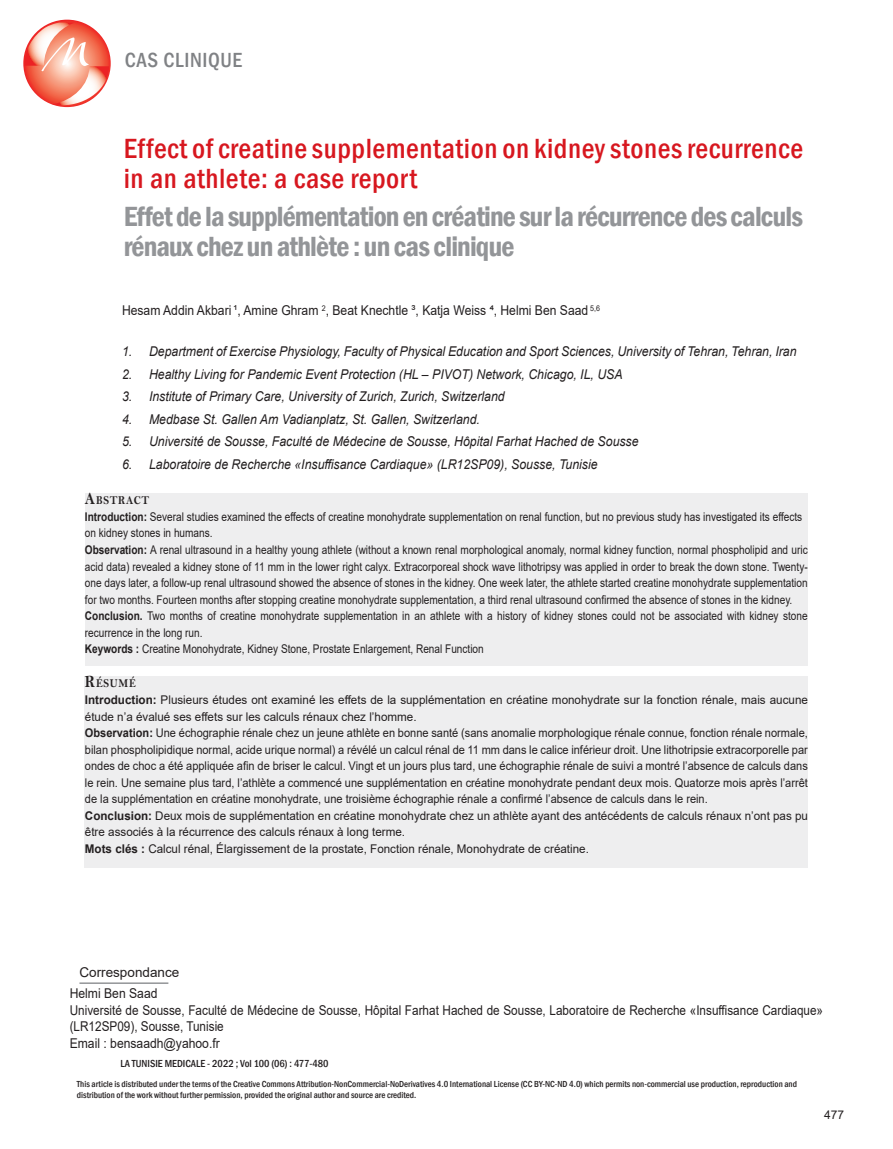
<style>
.page{position:relative;width:893px;height:1149px;background:#fff}
.page>*{position:absolute;margin:0;border:0;box-sizing:border-box;transform-origin:0 0}
.t1{font:600 condensed 28.5px/30px "Franklin Gothic";letter-spacing:-.03em;color:#939598}
.t2{font:500 condensed 28.5px/30px "Franklin Gothic";letter-spacing:.02em;color:#d7171f}
.t3{font:500 condensed 21px "Franklin Gothic";letter-spacing:.03em;color:#808285}
.t4{font:italic 13.5px "Arial";color:#231f20;scale:.91 1}
.t5{font:13.5px/16.5px "Arial";color:#231f20;scale:.87 1}
.t6{font:13.5px "Arial";color:#231f20;scale:.9 1}
.t7{font:13.5px "Arial";color:#231f20}
.t8{font:12px/16.5px "Arial";color:#231f20;text-align:justify;scale:.84 1}
.t9{font:12px/16.5px "Arial";color:#231f20;text-align:justify;scale:.92 1}
.t10{font:12px/16.5px "Arial";color:#231f20}
.t11{font:12px "Bell MT Bold";letter-spacing:.07em;color:#231f20;scale:.87 1}
.t12{font:500 condensed 10.5px "Franklin Gothic";color:#231f20}
.t13{font:500 condensed 9px "Franklin Gothic";color:#231f20}
.s1{font-size:17.1px}
.s2{font-weight:700}
</style>
<div class="page">
<hr style="left:79px;top:982px;width:89px;height:1px;background:#939598">
<svg style="left:23px;top:20px;width:88px;height:87px"></svg>
<svg style="left:24px;top:23px;width:85px;height:82px"></svg>
<div style="left:85px;top:493px;width:723px;height:172px;background:#eeeeef"></div>
<div style="left:85px;top:676px;width:723px;height:191px;background:#eeeeef"></div>
<p class="t3" style="left:125px;top:46px;width:119px">CAS CLINIQUE</p>
<p class="t2" style="left:124px;top:133px;width:681px">Effect of creatine supplementation on kidney stones recurrence in an athlete: a case report</p>
<p class="t1" style="left:124px;top:201px;width:681px">Effet de la supplémentation en créatine sur la récurrence des calculs rénaux chez un athlète : un cas clinique</p>
<p class="t6" style="left:122px;top:301px;width:533px">Hesam Addin Akbari ¹, Amine Ghram <sup>2</sup>, Beat Knechtle ³, Katja Weiss ⁴, Helmi Ben Saad <sup>5,6</sup></p>
<p class="t4" style="left:122px;top:342px;width:743px">1. Department of Exercise Physiology, Faculty of Physical Education and Sport Sciences, University of Tehran, Tehran, Iran</p>
<p class="t4" style="left:122px;top:365px;width:552px">2. Healthy Living for Pandemic Event Protection (HL – PIVOT) Network, Chicago, IL, USA</p>
<p class="t4" style="left:122px;top:387px;width:422px">3. Institute of Primary Care, University of Zurich, Zurich, Switzerland</p>
<p class="t4" style="left:122px;top:410px;width:395px">4. Medbase St. Gallen Am Vadianplatz, St. Gallen, Switzerland.</p>
<p class="t4" style="left:122px;top:432px;width:569px">5. Université de Sousse, Faculté de Médecine de Sousse, Hôpital Farhat Hached de Sousse</p>
<p class="t4" style="left:122px;top:455px;width:524px">6. Laboratoire de Recherche «Insuffisance Cardiaque» (LR12SP09), Sousse, Tunisie</p>
<p class="t11" style="left:85px;top:493px;width:75px"><span class="s1">A</span>BSTRACT</p>
<p class="t8" style="left:85px;top:508px;width:855px"><span class="s2">Introduction:</span> Several studies examined the effects of creatine monohydrate supplementation on renal function, but no previous study has investigated its effects</p>
<p class="t8" style="left:85px;top:524px;width:154px">on kidney stones in humans.</p>
<p class="t8" style="left:85px;top:541px;width:862px"><span class="s2">Observation:</span> A renal ultrasound in a healthy young athlete (without a known renal morphological anomaly, normal kidney function, normal phospholipid and uric acid data) revealed a kidney stone of 11 mm in the lower right calyx. Extracorporeal shock wave lithotripsy was applied in order to break the down stone. Twenty&shy;one days later, a follow-up renal ultrasound showed the absence of stones in the kidney. One week later, the athlete started creatine monohydrate supplementation for two months. Fourteen months after stopping creatine monohydrate supplementation, a third renal ultrasound confirmed the absence of stones in the kidney.</p>
<p class="t8" style="left:85px;top:607px;width:862px"><span class="s2">Conclusion.</span> Two months of creatine monohydrate supplementation in an athlete with a history of kidney stones could not be associated with kidney stone recurrence in the long run.</p>
<p class="t8" style="left:85px;top:640px;width:476px"><span class="s2">Keywords :</span> Creatine Monohydrate, Kidney Stone, Prostate Enlargement, Renal Function</p>
<p class="t11" style="left:85px;top:676px;width:60px"><span class="s1">R</span>ÉSUMÉ</p>
<p class="t10" style="left:85px;top:691px;width:724px"><span class="s2">Introduction:</span> Plusieurs études ont examiné les effets de la supplémentation en créatine monohydrate sur la fonction rénale, mais aucune étude n’a évalué ses effets sur les calculs rénaux chez l’homme.</p>
<p class="t9" style="left:85px;top:724px;width:787px"><span class="s2">Observation:</span> Une échographie rénale chez un jeune athlète en bonne santé (sans anomalie morphologique rénale connue, fonction rénale normale, bilan phospholipidique normal, acide urique normal) a révélé un calcul rénal de 11 mm dans le calice inférieur droit. Une lithotripsie extracorporelle par ondes de choc a été appliquée afin de briser le calcul. Vingt et un jours plus tard, une échographie rénale de suivi a montré l’absence de calculs dans le rein. Une semaine plus tard, l’athlète a commencé une supplémentation en créatine monohydrate pendant deux mois. Quatorze mois après l’arrêt de la supplémentation en créatine monohydrate, une troisième échographie rénale a confirmé l’absence de calculs dans le rein.</p>
<p class="t10" style="left:85px;top:806px;width:724px"><span class="s2">Conclusion:</span> Deux mois de supplémentation en créatine monohydrate chez un athlète ayant des antécédents de calculs rénaux n’ont pas pu être associés à la récurrence des calculs rénaux à long terme.</p>
<p class="t10" style="left:85px;top:839px;width:505px"><span class="s2">Mots clés :</span> Calcul rénal, Élargissement de la prostate, Fonction rénale, Monohydrate de créatine.</p>
<p class="t7" style="left:79px;top:962px;width:101px">Correspondance</p>
<p class="t6" style="left:70px;top:983px;width:99px">Helmi Ben Saad</p>
<p class="t5" style="left:70px;top:1001px;width:867px">Université de Sousse, Faculté de Médecine de Sousse, Hôpital Farhat Hached de Sousse, Laboratoire de Recherche «Insuffisance Cardiaque» (LR12SP09), Sousse, Tunisie</p>
<p class="t6" style="left:70px;top:1033px;width:168px">Email : bensaadh@yahoo.fr</p>
<p class="t13" style="left:77px;top:1077px;width:722px">This article is distributed under the terms of the Creative Commons Attribution-NonCommercial-NoDerivatives 4.0 International License (CC BY-NC-ND 4.0) which permits non-commercial use production, reproduction and</p>
<p class="t13" style="left:77px;top:1088px;width:341px">distribution of the work without further permission, provided the original author and source are credited.</p>
<p class="t12" style="left:120px;top:1056px;width:210px">LA TUNISIE MEDICALE - 2022 ; Vol 100 (06) : 477-480</p>
<p class="t10" style="left:824px;top:1106px;width:22px">477</p>
</div>
